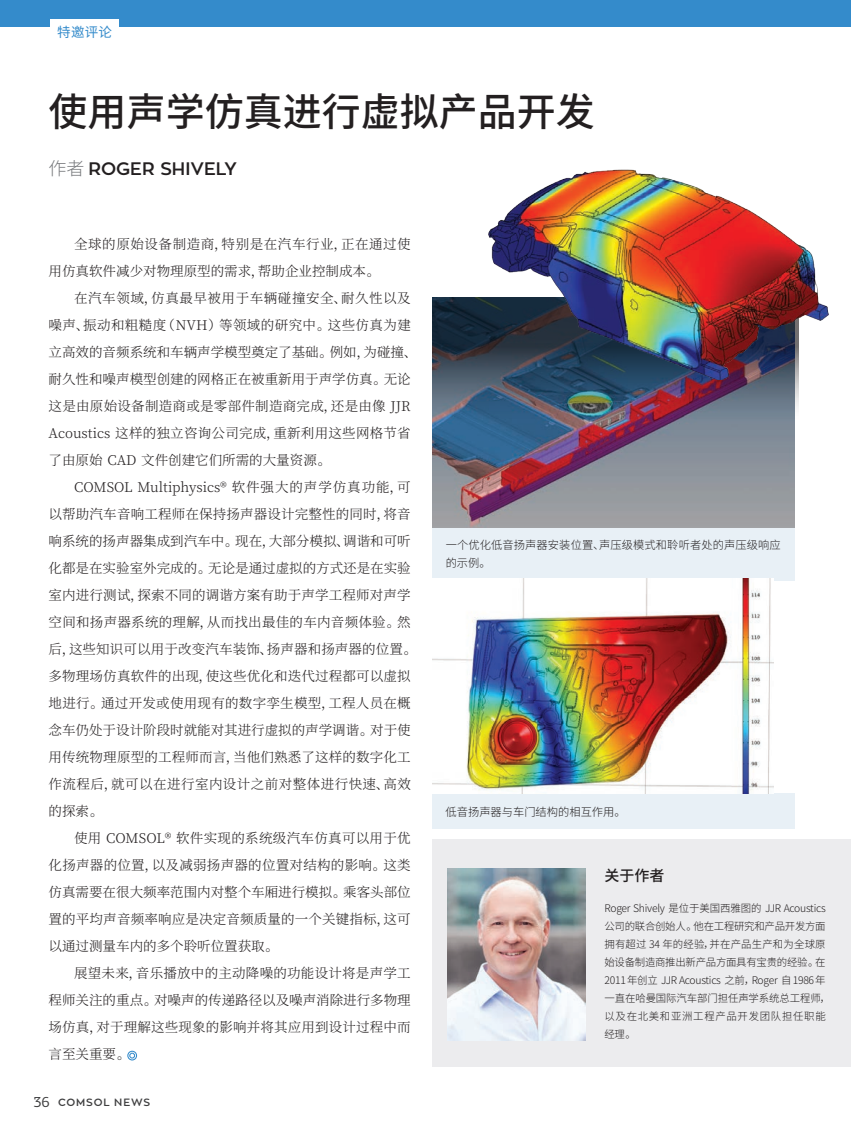
<style>
.page{position:relative;width:851px;height:1134px;background:#fff}
.page>*{position:absolute;margin:0;border:0;box-sizing:border-box;transform-origin:0 0}
.t1{font:500 39px "Source Han Sans CN";color:#231f20}
.t2{font:600 18px "Zona Pro";color:#231f20}
.t3{font:500 15px "Source Han Sans CN";color:#231f20}
.t4{font:300 13.5px/27px "Source Han Serif SC";letter-spacing:.01em;color:#231f20}
.t5{font:13.5px "Source Han Sans CN";color:#348bcb}
.t6{font:300 11.25px/18px "Source Han Sans CN";letter-spacing:.01em;color:#231f20}
.t7{font:300 10.5px/18px "Source Han Sans CN";letter-spacing:-.025em;color:#231f20}
.t8{font:600 10.5px "Zona Pro";letter-spacing:.08em;color:#3e3e3f}
.s1{font-family:"Source Han Sans CN";font-weight:300;color:#787a7d}
.s2{font-family:"PF Centro Slab Pro";font-weight:400;font-size:15px}
</style>
<div class="page">
<div style="left:432px;top:839px;width:418px;height:227px;background:#ececee"></div>
<div style="left:0;top:0;width:850px;height:27px;background:#348bcb"></div>
<div style="left:50px;top:19px;width:69px;height:24px;background:#fff"></div>
<div style="left:127px;top:1051px;width:10px;height:10px;border:1px solid #348bcb;border-radius:50%"></div>
<svg style="left:129px;top:1053px;width:6px;height:6px"></svg>
<div style="left:432px;top:527px;width:362px;height:53px;background:#e8f0f6"></div>
<div style="left:432px;top:794px;width:362px;height:35px;background:#e8f0f6"></div>
<img style="left:447px;top:869px;width:138px;height:171px">
<img style="left:432px;top:579px;width:341px;height:215px">
<img style="left:432px;top:421px;width:362px;height:106px">
<img style="left:432px;top:297px;width:366px;height:124px">
<img style="left:482px;top:169px;width:347px;height:211px">
<p class="t5" style="left:57px;top:24px;width:56px">特邀评论</p>
<h1 class="t1" style="left:49px;top:89px;width:547px">使用声学仿真进行虚拟产品开发</h1>
<h2 class="t2" style="left:49px;top:157px;width:190px"><span class="s1">作者</span> ROGER SHIVELY</h2>
<p class="t4" style="left:49px;top:231px;width:363px;text-indent:26px">全球的原始设备制造商，特别是在汽车行业，正在通过使用仿真软件减少对物理原型的需求，帮助企业控制成本。</p>
<p class="t4" style="left:49px;top:285px;width:370px;text-indent:26px">在汽车领域，仿真最早被用于车辆碰撞安全、耐久性以及噪声、振动和粗糙度（NVH）等领域的研究中。这些仿真为建立高效的音频系统和车辆声学模型奠定了基础。例如，为碰撞、耐久性和噪声模型创建的网格正在被重新用于声学仿真。无论这是由原始设备制造商或是零部件制造商完成，还是由像 JJR<br>Acoustics 这样的独立咨询公司完成，重新利用这些网格节省了由原始 CAD 文件创建它们所需的大量资源。</p>
<p class="t4" style="left:49px;top:474px;width:370px;text-indent:26px">COMSOL Multiphysics® 软件强大的声学仿真功能，可以帮助汽车音响工程师在保持扬声器设计完整性的同时，将音响系统的扬声器集成到汽车中。现在，大部分模拟、调谐和可听化都是在实验室外完成的。无论是通过虚拟的方式还是在实验室内进行测试，探索不同的调谐方案有助于声学工程师对声学空间和扬声器系统的理解，从而找出最佳的车内音频体验。然后，这些知识可以用于改变汽车装饰、扬声器和扬声器的位置。多物理场仿真软件的出现，使这些优化和迭代过程都可以虚拟地进行。通过开发或使用现有的数字孪生模型，工程人员在概念车仍处于设计阶段时就能对其进行虚拟的声学调谐。对于使用传统物理原型的工程师而言，当他们熟悉了这样的数字化工作流程后，就可以在进行室内设计之前对整体进行快速、高效的探索。</p>
<p class="t4" style="left:49px;top:825px;width:363px;text-align:justify;text-indent:26px">使用 COMSOL® 软件实现的系统级汽车仿真可以用于优化扬声器的位置，以及减弱扬声器的位置对结构的影响。这类仿真需要在很大频率范围内对整个车厢进行模拟。乘客头部位置的平均声音频率响应是决定音频质量的一个关键指标，这可以通过测量车内的多个聆听位置获取。</p>
<p class="t4" style="left:49px;top:960px;width:363px;text-align:justify;text-indent:26px">展望未来，音乐播放中的主动降噪的功能设计将是声学工程师关注的重点。对噪声的传递路径以及噪声消除进行多物理场仿真，对于理解这些现象的影响并将其应用到设计过程中而言至关重要。</p>
<p class="t8" style="left:34px;top:1096px;width:118px"><span class="s2">36</span> COMSOL NEWS</p>
<p class="t6" style="left:445px;top:536px;width:336px">一个优化低音扬声器安装位置、声压级模式和聆听者处的声压级响应的示例。</p>
<p class="t6" style="left:445px;top:803px;width:182px">低音扬声器与车门结构的相互作用。</p>
<p class="t3" style="left:604px;top:867px;width:61px">关于作者</p>
<p class="t7" style="left:604px;top:899px;width:227px">Roger Shively 是位于美国西雅图的 JJR Acoustics公司的联合创始人。他在工程研究和产品开发方面拥有超过 34 年的经验，并在产品生产和为全球原始设备制造商推出新产品方面具有宝贵的经验。在<br>2011年创立 JJR Acoustics 之前，Roger 自1986年一直在哈曼国际汽车部门担任声学系统总工程师，以及在北美和亚洲工程产品开发团队担任职能经理。</p>
</div>
